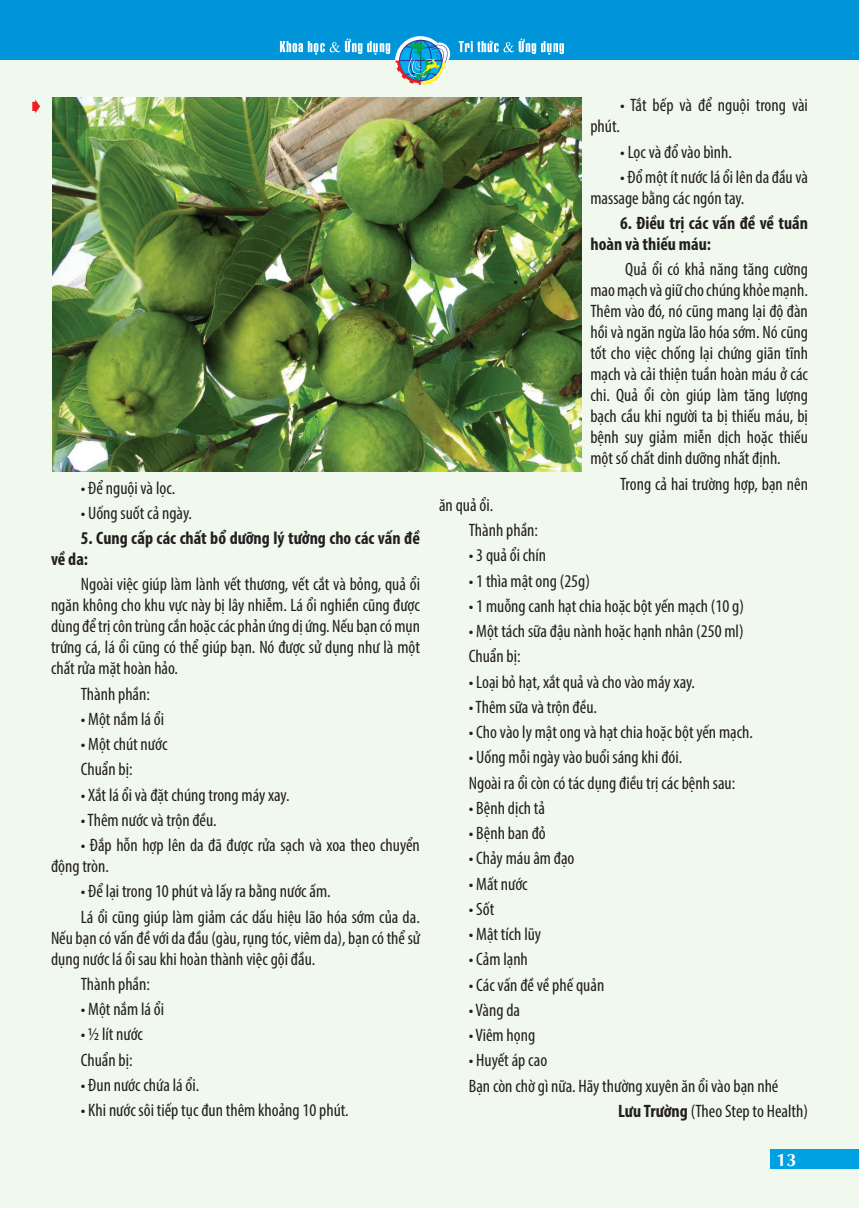
<style>
.page{position:relative;width:859px;height:1208px;background:#f1f8ed}
.page>*{position:absolute;margin:0;border:0;box-sizing:border-box;transform-origin:0 0}
.t1{font:condensed 18px/21px "Myriad Pro";color:#231f20;text-align:justify}
.t2{font:700 condensed 18px/21px "Myriad Pro";color:#231f20}
.t3{font:18px "VNI Aptima Bold";color:#fff}
.s1{font-weight:700}
</style>
<div class="page">
<div style="left:770px;top:1149px;width:89px;height:20px;background:#00a1e3"></div>
<div style="left:0;top:0;width:857px;height:60px;background:#0095d9"></div>
<svg style="left:32px;top:99px;width:8px;height:14px"></svg>
<svg style="left:459px;top:39px;width:105px;height:16px"></svg>
<svg style="left:280px;top:36px;width:170px;height:49px"></svg>
<img style="left:52px;top:98px;width:530px;height:373px">
<p class="t1" style="left:81px;top:477px;width:96px">• Để nguội và lọc.</p>
<p class="t1" style="left:81px;top:502px;width:113px">• Uống suốt cả ngày.</p>
<p class="t2" style="left:51px;top:527px;width:370px;text-indent:30px">5. Cung cấp các chất bổ dưỡng lý tưởng cho các vấn đề về da:</p>
<p class="t1" style="left:51px;top:573px;width:370px;text-indent:30px">Ngoài việc giúp làm lành vết thương, vết cắt và bỏng, quả ổi ngăn không cho khu vực này bị lây nhiễm. Lá ổi nghiền cũng được dùng để trị côn trùng cắn hoặc các phản ứng dị ứng. Nếu bạn có mụn trứng cá, lá ổi cũng có thể giúp bạn. Nó được sử dụng như là một chất rửa mặt hoàn hảo.</p>
<p class="t1" style="left:81px;top:683px;width:71px">Thành phần:</p>
<p class="t1" style="left:81px;top:708px;width:85px">• Một nắm lá ổi</p>
<p class="t1" style="left:81px;top:733px;width:88px">• Một chút nước</p>
<p class="t1" style="left:81px;top:758px;width:53px">Chuẩn bị:</p>
<p class="t1" style="left:81px;top:784px;width:210px">• Xắt lá ổi và đặt chúng trong máy xay.</p>
<p class="t1" style="left:81px;top:809px;width:137px">• Thêm nước và trộn đều.</p>
<p class="t1" style="left:51px;top:834px;width:370px;text-indent:30px">• Đắp hỗn hợp lên da đã được rửa sạch và xoa theo chuyển động tròn.</p>
<p class="t1" style="left:81px;top:880px;width:251px">• Để lại trong 10 phút và lấy ra bằng nước ấm.</p>
<p class="t1" style="left:51px;top:906px;width:370px;text-indent:30px">Lá ổi cũng giúp làm giảm các dấu hiệu lão hóa sớm của da.<br>Nếu bạn có vấn đề với da đầu (gàu, rụng tóc, viêm da), bạn có thể sử dụng nước lá ổi sau khi hoàn thành việc gội đầu.</p>
<p class="t1" style="left:81px;top:973px;width:71px">Thành phần:</p>
<p class="t1" style="left:81px;top:998px;width:85px">• Một nắm lá ổi</p>
<p class="t1" style="left:81px;top:1023px;width:64px">• ½ lít nước</p>
<p class="t1" style="left:81px;top:1049px;width:53px">Chuẩn bị:</p>
<p class="t1" style="left:81px;top:1074px;width:120px">• Đun nước chứa lá ổi.</p>
<p class="t1" style="left:81px;top:1099px;width:269px">• Khi nước sôi tiếp tục đun thêm khoảng 10 phút.</p>
<p class="t1" style="left:620px;top:95px;width:189px">• Tắt bếp và để nguội trong vài</p>
<p class="t1" style="left:590px;top:116px;width:31px">phút.</p>
<p class="t1" style="left:620px;top:141px;width:113px">• Lọc và đổ vào bình.</p>
<p class="t1" style="left:590px;top:166px;width:219px;text-indent:30px">• Đổ một ít nước lá ổi lên da đầu và massage bằng các ngón tay.</p>
<p class="t2" style="left:590px;top:212px;width:219px;text-indent:30px">6. Điều trị các vấn đề về tuần hoàn và thiếu máu:</p>
<p class="t1" style="left:590px;top:259px;width:219px;text-indent:35px">Quả ổi có khả năng tăng cường mao mạch và giữ cho chúng khỏe mạnh.<br>Thêm vào đó, nó cũng mang lại độ đàn hồi và ngăn ngừa lão hóa sớm. Nó cũng tốt cho việc chống lại chứng giãn tĩnh mạch và cải thiện tuần hoàn máu ở các chi. Quả ổi còn giúp làm tăng lượng bạch cầu khi người ta bị thiếu máu, bị bệnh suy giảm miễn dịch hoặc thiếu một số chất dinh dưỡng nhất định.</p>
<p class="t1" style="left:620px;top:473px;width:189px">Trong cả hai trường hợp, bạn nên</p>
<p class="t1" style="left:439px;top:494px;width:56px">ăn quả ổi.</p>
<p class="t1" style="left:469px;top:519px;width:71px">Thành phần:</p>
<p class="t1" style="left:469px;top:544px;width:79px">• 3 quả ổi chín</p>
<p class="t1" style="left:469px;top:570px;width:123px">• 1 thìa mật ong (25g)</p>
<p class="t1" style="left:469px;top:595px;width:277px">• 1 muỗng canh hạt chia hoặc bột yến mạch (10 g)</p>
<p class="t1" style="left:469px;top:620px;width:276px">• Một tách sữa đậu nành hoặc hạnh nhân (250 ml)</p>
<p class="t1" style="left:469px;top:645px;width:53px">Chuẩn bị:</p>
<p class="t1" style="left:469px;top:671px;width:228px">• Loại bỏ hạt, xắt quả và cho vào máy xay.</p>
<p class="t1" style="left:469px;top:696px;width:130px">• Thêm sữa và trộn đều.</p>
<p class="t1" style="left:469px;top:721px;width:286px">• Cho vào ly mật ong và hạt chia hoặc bột yến mạch.</p>
<p class="t1" style="left:469px;top:746px;width:215px">• Uống mỗi ngày vào buổi sáng khi đói.</p>
<p class="t1" style="left:469px;top:772px;width:268px">Ngoài ra ổi còn có tác dụng điều trị các bệnh sau:</p>
<p class="t1" style="left:469px;top:797px;width:78px">• Bệnh dịch tả</p>
<p class="t1" style="left:469px;top:822px;width:78px">• Bệnh ban đỏ</p>
<p class="t1" style="left:469px;top:847px;width:107px">• Chảy máu âm đạo</p>
<p class="t1" style="left:469px;top:873px;width:60px">• Mất nước</p>
<p class="t1" style="left:469px;top:898px;width:27px">• Sốt</p>
<p class="t1" style="left:469px;top:923px;width:74px">• Mật tích lũy</p>
<p class="t1" style="left:469px;top:948px;width:61px">• Cảm lạnh</p>
<p class="t1" style="left:469px;top:974px;width:137px">• Các vấn đề về phế quản</p>
<p class="t1" style="left:469px;top:999px;width:53px">• Vàng da</p>
<p class="t1" style="left:469px;top:1024px;width:68px">• Viêm họng</p>
<p class="t1" style="left:469px;top:1049px;width:80px">• Huyết áp cao</p>
<p class="t1" style="left:469px;top:1075px;width:311px">Bạn còn chờ gì nữa. Hãy thường xuyên ăn ổi vào bạn nhé</p>
<p class="t1" style="left:618px;top:1100px;width:191px"><span class="s1">Lưu Trường</span> (Theo Step to Health)</p>
<p class="t3" style="left:776px;top:1145px;width:22px">13</p>
</div>
